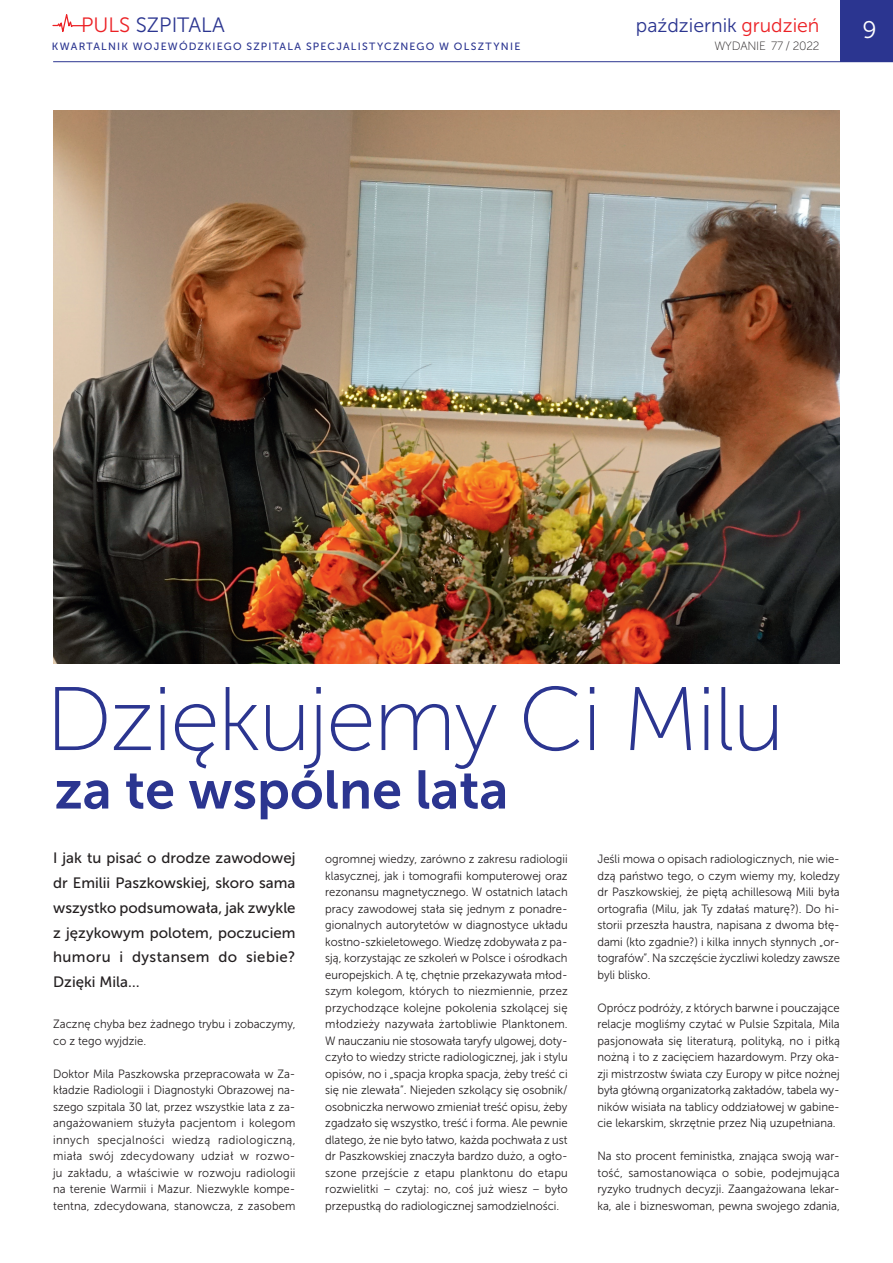
<style>
.page{position:relative;width:893px;height:1263px;background:#fff}
.page>*{position:absolute;margin:0;border:0;box-sizing:border-box;transform-origin:0 0}
.t1{font:90px "Museo Sans 100";letter-spacing:-.025em;color:#2b3590}
.t2{font:54px "Museo Sans 700";color:#2b3590}
.t3{font:24px "Museo Sans 300";color:#fff}
.t4{font:20.7px "Museo Sans 300";color:#2b3590}
.t5{font:19.5px "Museo Sans 300";color:#2b3590}
.t6{font:15px/24.8px "Museo Sans 500";color:#231f20;text-align:justify}
.t7{font:12px/16.5px "Museo Sans 300";color:#231f20;text-align:justify;scale:.94 1}
.t8{font:12px "Museo Sans 100";letter-spacing:-.02em;color:#231f20}
.t9{font:10.5px "Museo Sans 500";letter-spacing:.115em;color:#2b3590}
.s1{color:#ec2125}
</style>
<div class="page">
<svg style="left:52px;top:14px;width:33px;height:18px"></svg>
<div style="left:840px;top:0;width:53px;height:62px;background:#2b3590"></div>
<hr style="left:53px;top:61px;width:840px;height:1px;background:#2b3590">
<img style="left:53px;top:110px;width:787px;height:553px">
<h3 class="t4" style="left:81px;top:14px;width:145px"><span class="s1">PULS</span> SZPITALA</h3>
<p class="t9" style="left:52px;top:41px;width:470px">KWARTALNIK WOJEWÓDZKIEGO SZPITALA SPECJALISTYCZNEGO W OLSZTYNIE</p>
<h3 class="t5" style="left:636px;top:14px;width:185px">październik <span class="s1">grudzień</span></h3>
<h3 class="t3" style="left:862px;top:16px;width:16px">9</h3>
<p class="t8" style="left:714px;top:39px;width:107px">WYDANIE 77 / 2022</p>
<h1 class="t1" style="left:45px;top:671px;width:741px">Dziękujemy Ci Milu</h1>
<h2 class="t2" style="left:55px;top:760px;width:455px">za te wspólne lata</h2>
<p class="t6" style="left:53px;top:846px;width:244px">I jak tu pisać o drodze zawodowej dr Emilii Paszkowskiej, skoro sama wszystko podsumowała, jak zwykle z językowym polotem, poczuciem humoru i dystansem do siebie?<br>Dzięki Mila…</p>
<p class="t7" style="left:53px;top:1016px;width:259px">Zacznę chyba bez żadnego trybu i zobaczymy, co z tego wyjdzie.</p>
<p class="t7" style="left:53px;top:1065px;width:259px">Doktor Mila Paszkowska przepracowała w Za&shy;kładzie Radiologii i Diagnostyki Obrazowej na&shy;szego szpitala 30 lat, przez wszystkie lata z za&shy;angażowaniem służyła pacjentom i kolegom innych specjalności wiedzą radiologiczną, miała swój zdecydowany udział w rozwo&shy;ju zakładu, a właściwie w rozwoju radiologii na terenie Warmii i Mazur. Niezwykle kompe&shy;tentna, zdecydowana, stanowcza, z zasobem</p>
<p class="t7" style="left:325px;top:851px;width:259px">ogromnej wiedzy, zarówno z zakresu radiologii klasycznej, jak i tomografii komputerowej oraz rezonansu magnetycznego. W ostatnich latach pracy zawodowej stała się jednym z ponadre&shy;gionalnych autorytetów w diagnostyce układu kostno-szkieletowego. Wiedzę zdobywała z pa&shy;sją, korzystając ze szkoleń w Polsce i ośrodkach europejskich. A tę, chętnie przekazywała młod&shy;szym kolegom, których to niezmiennie, przez przychodzące kolejne pokolenia szkolącej się młodzieży nazywała żartobliwie Planktonem.<br>W nauczaniu nie stosowała taryfy ulgowej, doty&shy;czyło to wiedzy stricte radiologicznej, jak i stylu opisów, no i „spacja kropka spacja, żeby treść ci się nie zlewała”. Niejeden szkolący się osobnik/ osobniczka nerwowo zmieniał treść opisu, żeby zgadzało się wszystko, treść i forma. Ale pewnie dlatego, że nie było łatwo, każda pochwała z ust dr Paszkowskiej znaczyła bardzo dużo, a ogło&shy;szone przejście z etapu planktonu do etapu rozwielitki – czytaj: no, coś już wiesz – było przepustką do radiologicznej samodzielności.</p>
<p class="t7" style="left:597px;top:851px;width:259px">Jeśli mowa o opisach radiologicznych, nie wie&shy;dzą państwo tego, o czym wiemy my, koledzy dr Paszkowskiej, że piętą achillesową Mili była ortografia (Milu, jak Ty zdałaś maturę?). Do hi&shy;storii przeszła haustra, napisana z dwoma błę&shy;dami (kto zgadnie?) i kilka innych słynnych „or&shy;tografów”. Na szczęście życzliwi koledzy zawsze byli blisko.</p>
<p class="t7" style="left:597px;top:999px;width:259px">Oprócz podróży, z których barwne i pouczające relacje mogliśmy czytać w Pulsie Szpitala, Mila pasjonowała się literaturą, polityką, no i piłką nożną i to z zacięciem hazardowym. Przy oka&shy;zji mistrzostw świata czy Europy w piłce nożnej była główną organizatorką zakładów, tabela wy&shy;ników wisiała na tablicy oddziałowej w gabine&shy;cie lekarskim, skrzętnie przez Nią uzupełniana.</p>
<p class="t7" style="left:597px;top:1148px;width:259px">Na sto procent feministka, znająca swoją war&shy;tość, samostanowiąca o sobie, podejmująca ryzyko trudnych decyzji. Zaangażowana lekar&shy;ka, ale i bizneswoman, pewna swojego zdania,</p>
</div>
